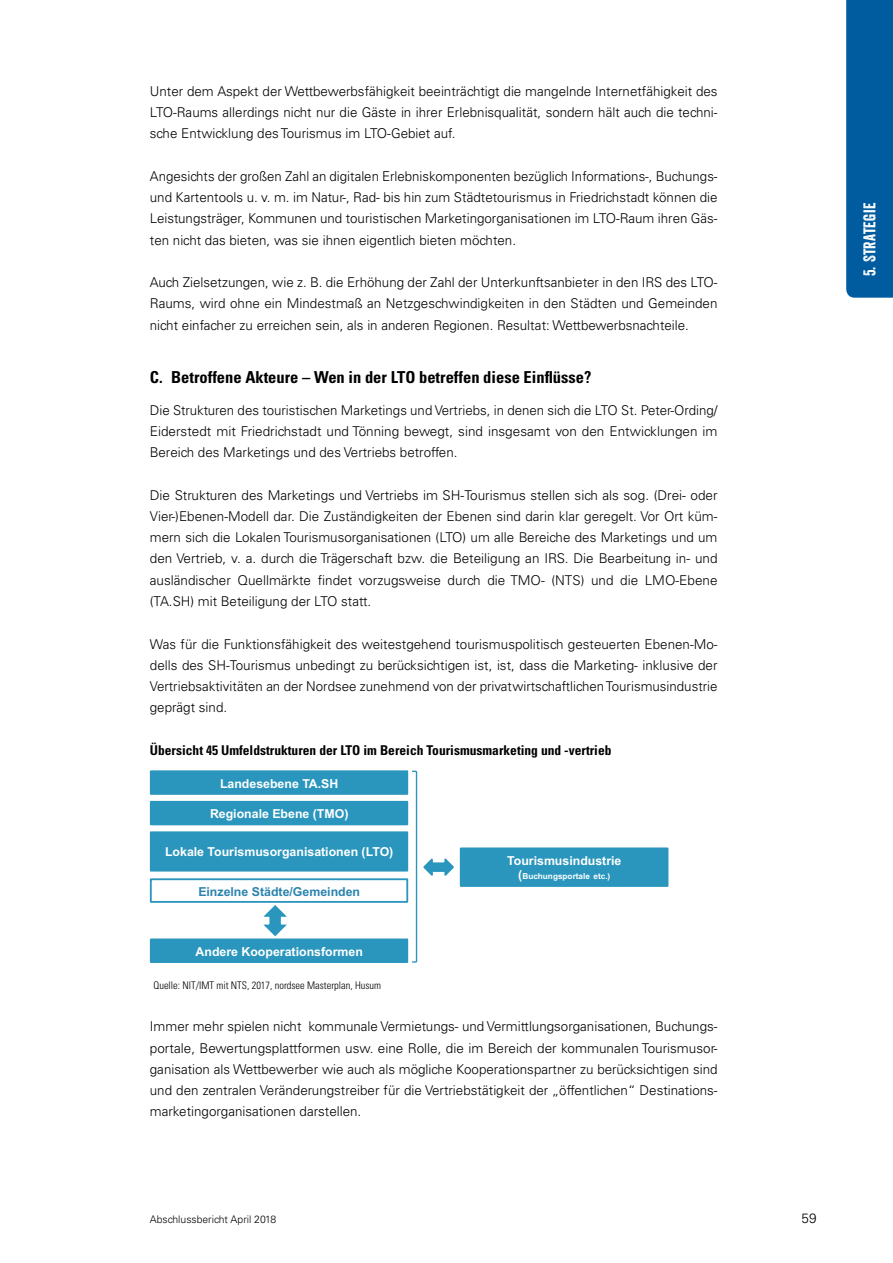
<style>
.page{position:relative;width:893px;height:1263px;background:#fff}
.page>*{position:absolute;margin:0;border:0;box-sizing:border-box;transform-origin:0 0}
.t1{font:700 condensed 16.5px "Univers LT Std";color:#000}
.t2{font:16.5px "Veneer";letter-spacing:.02em;color:#fff}
.t3{font:300 13.5px/21.3px "Univers LT Std";color:#000;text-align:justify}
.t4{font:700 condensed 13.5px "Univers LT Std";color:#000}
.t5{font:700 12.3px "Arial";color:#fff}
.t6{font:700 12.3px "Arial";color:#2a84ae}
.t7{font:300 condensed 10.5px "Univers LT Std";color:#000}
.t8{font:300 10.5px "Univers LT Std";color:#000}
.t9{font:700 8.25px "Arial";color:#fff}
.s1{font-size:12.3px}
</style>
<div class="page">
<div style="left:846px;top:0;width:47px;height:298px;background:#005b9f"></div>
<div style="left:151px;top:771px;width:256px;height:23px;background:#2a96bd"></div>
<div style="left:150px;top:770px;width:258px;height:25px;border:2px solid #2a96bd"></div>
<div style="left:151px;top:802px;width:256px;height:22px;background:#2a96bd"></div>
<div style="left:150px;top:801px;width:258px;height:24px;border:2px solid #2a96bd"></div>
<div style="left:150px;top:878px;width:258px;height:25px;border:2px solid #2a96bd"></div>
<div style="left:151px;top:939px;width:256px;height:23px;background:#2a96bd"></div>
<div style="left:150px;top:938px;width:258px;height:25px;border:2px solid #2a96bd"></div>
<svg style="left:263px;top:905px;width:24px;height:32px"></svg>
<div style="left:461px;top:848px;width:207px;height:38px;background:#2a96bd"></div>
<div style="left:460px;top:847px;width:208px;height:40px;border:2px solid #2a96bd"></div>
<svg style="left:412px;top:770px;width:42px;height:193px"></svg>
<div style="left:151px;top:832px;width:256px;height:39px;background:#2a96bd"></div>
<div style="left:150px;top:831px;width:258px;height:40px;border:2px solid #2a96bd"></div>
<p class="t3" style="left:150px;top:80px;width:569px">Unter dem Aspekt der Wettbewerbsfähigkeit beeinträchtigt die mangelnde Internetfähigkeit des LTO-Raums allerdings nicht nur die Gäste in ihrer Erlebnisqualität, sondern hält auch die techni&shy;sche Entwicklung des Tourismus im LTO-Gebiet auf.</p>
<p class="t3" style="left:150px;top:165px;width:569px">Angesichts der großen Zahl an digitalen Erlebniskomponenten bezüglich Informations-, Buchungs&shy;und Kartentools u. v. m. im Natur-, Rad- bis hin zum Städtetourismus in Friedrichstadt können die Leistungsträger, Kommunen und touristischen Marketingorganisationen im LTO-Raum ihren Gäs&shy;ten nicht das bieten, was sie ihnen eigentlich bieten möchten.</p>
<p class="t3" style="left:150px;top:272px;width:569px">Auch Zielsetzungen, wie z. B. die Erhöhung der Zahl der Unterkunftsanbieter in den IRS des LTO-Raums, wird ohne ein Mindestmaß an Netzgeschwindigkeiten in den Städten und Gemeinden nicht einfacher zu erreichen sein, als in anderen Regionen. Resultat: Wettbewerbsnachteile.</p>
<p class="t1" style="left:150px;top:367px;width:443px">C. Betroffene Akteure – Wen in der LTO betreffen diese Einflüsse?</p>
<p class="t3" style="left:150px;top:399px;width:569px">Die Strukturen des touristischen Marketings und Vertriebs, in denen sich die LTO St. Peter-Ording/ Eiderstedt mit Friedrichstadt und Tönning bewegt, sind insgesamt von den Entwicklungen im Bereich des Marketings und des Vertriebs betroffen.</p>
<p class="t3" style="left:150px;top:484px;width:569px">Die Strukturen des Marketings und Vertriebs im SH-Tourismus stellen sich als sog. (Drei- oder Vier-)Ebenen-Modell dar. Die Zuständigkeiten der Ebenen sind darin klar geregelt. Vor Ort küm&shy;mern sich die Lokalen Tourismusorganisationen (LTO) um alle Bereiche des Marketings und um den Vertrieb, v. a. durch die Trägerschaft bzw. die Beteiligung an IRS. Die Bearbeitung in- und ausländischer Quellmärkte findet vorzugsweise durch die TMO- (NTS) und die LMO-Ebene (TA.SH) mit Beteiligung der LTO statt.</p>
<p class="t3" style="left:150px;top:633px;width:569px">Was für die Funktionsfähigkeit des weitestgehend tourismuspolitisch gesteuerten Ebenen-Mo&shy;dells des SH-Tourismus unbedingt zu berücksichtigen ist, ist, dass die Marketing- inklusive der Vertriebsaktivitäten an der Nordsee zunehmend von der privatwirtschaftlichen Tourismusindustrie geprägt sind.</p>
<p class="t4" style="left:150px;top:742px;width:463px">Übersicht 45 Umfeldstrukturen der LTO im Bereich Tourismusmarketing und -vertrieb</p>
<p class="t5" style="left:220px;top:778px;width:120px">Landesebene TA.SH</p>
<p class="t5" style="left:210px;top:809px;width:140px">Regionale Ebene (TMO)</p>
<p class="t5" style="left:165px;top:847px;width:230px">Lokale Tourismusorganisationen (LTO)</p>
<p class="t6" style="left:198px;top:886px;width:163px">Einzelne Städte/Gemeinden</p>
<p class="t5" style="left:196px;top:947px;width:169px">Andere Kooperationsformen</p>
<p class="t5" style="left:507px;top:856px;width:116px">Tourismusindustrie</p>
<p class="t9" style="left:518px;top:873px;width:94px"><span class="s1">(</span>Buchungsportale etc.)</p>
<p class="t7" style="left:154px;top:979px;width:229px">Quelle: NIT/IMT mit NTS, 2017, nordsee Masterplan, Husum</p>
<p class="t3" style="left:150px;top:1016px;width:569px">Immer mehr spielen nicht kommunale Vermietungs- und Vermittlungsorganisationen, Buchungs&shy;portale, Bewertungsplattformen usw. eine Rolle, die im Bereich der kommunalen Tourismusor&shy;ganisation als Wettbewerber wie auch als mögliche Kooperationspartner zu berücksichtigen sind und den zentralen Veränderungstreiber für die Vertriebstätigkeit der „öffentlichen“ Destinations&shy;marketingorganisationen darstellen.</p>
<p class="t8" style="left:150px;top:1212px;width:128px">Abschlussbericht April 2018</p>
<p class="t3" style="left:802px;top:1207px;width:16px">59</p>
<p class="t2" style="left:859px;top:276px;width:75px;rotate:-90deg">5. Strategie</p>
</div>
